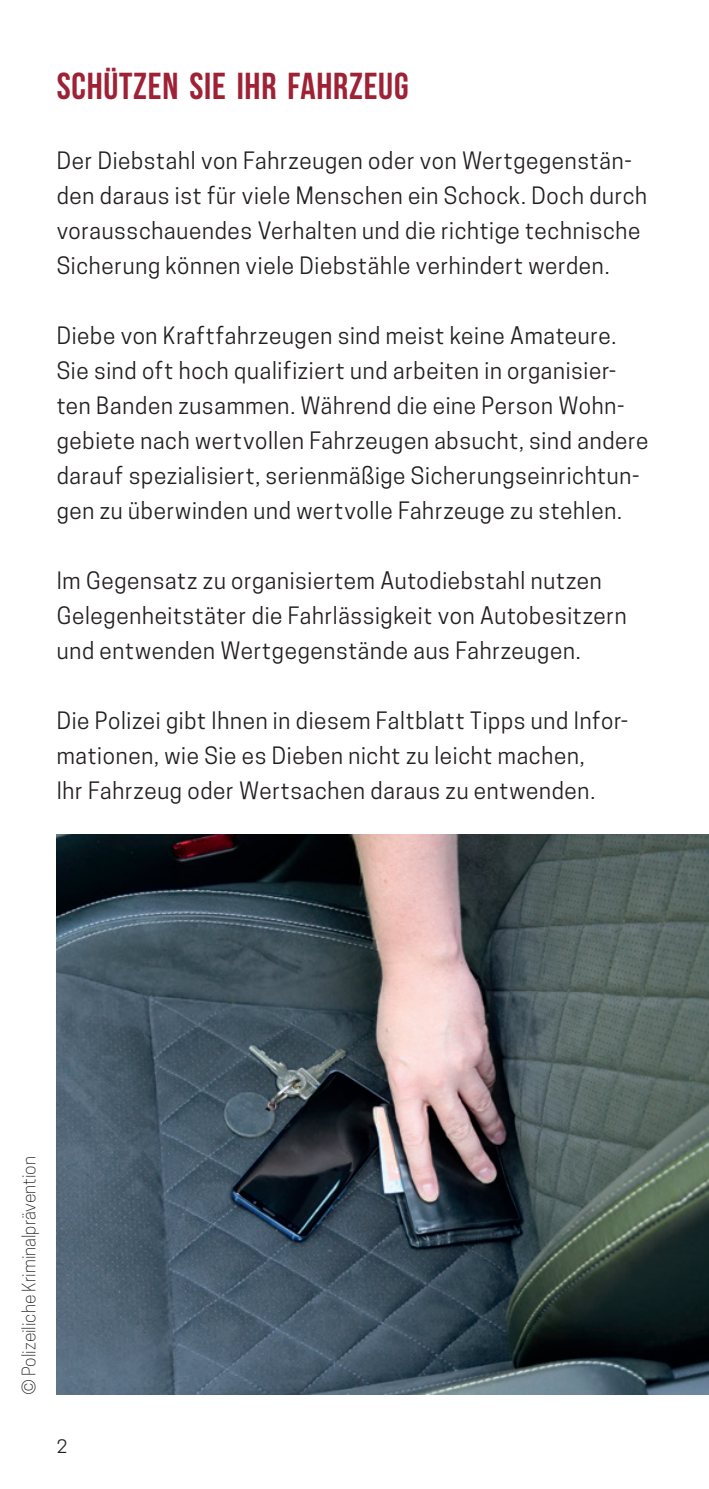
<style>
.page{position:relative;width:709px;height:1489px;background:#fff}
.page>*{position:absolute;margin:0;border:0;box-sizing:border-box;transform-origin:0 0}
.t1{font:700 37.5px "Bebas Neue";letter-spacing:.02em;color:#9e2135}
.t2{font:22.5px/35px "Cooper Hewitt";letter-spacing:.03em;color:#231f20}
.t3{font:300 17.5px "Cooper Hewitt";color:#231f20}
.t4{font:17.5px "Cooper Hewitt";color:#231f20}
</style>
<div class="page">
<img style="left:57px;top:834px;width:652px;height:560px">
<h1 class="t1" style="left:57px;top:65px;width:353px">SCHÜTZEN SIE IHR FAHRZEUG</h1>
<p class="t2" style="left:57px;top:143px;width:592px">Der Diebstahl von Fahrzeugen oder von Wertgegenstän&shy;den daraus ist für viele Menschen ein Schock. Doch durch vorausschauendes Verhalten und die richtige technische Sicherung können viele Diebstähle verhindert werden.</p>
<p class="t2" style="left:57px;top:318px;width:593px">Diebe von Kraftfahrzeugen sind meist keine Amateure.<br>Sie sind oft hoch qualifiziert und arbeiten in organisier&shy;ten Banden zusammen. Während die eine Person Wohn&shy;gebiete nach wertvollen Fahrzeugen absucht, sind andere darauf spezialisiert, serienmäßige Sicherungseinrichtun&shy;gen zu überwinden und wertvolle Fahrzeuge zu stehlen.</p>
<p class="t2" style="left:57px;top:563px;width:571px">Im Gegensatz zu organisiertem Autodiebstahl nutzen<br>Gelegenheitstäter die Fahrlässigkeit von Autobesitzern und entwenden Wertgegenstände aus Fahrzeugen.</p>
<p class="t2" style="left:57px;top:703px;width:573px">Die Polizei gibt Ihnen in diesem Faltblatt Tipps und Infor&shy;mationen, wie Sie es Dieben nicht zu leicht machen,<br>Ihr Fahrzeug oder Wertsachen daraus zu entwenden.</p>
<p class="t3" style="left:19px;top:1394px;width:240px;rotate:-90deg">© Polizeiliche Kriminalprävention</p>
<p class="t4" style="left:57px;top:1435px;width:12px">2</p>
</div>
